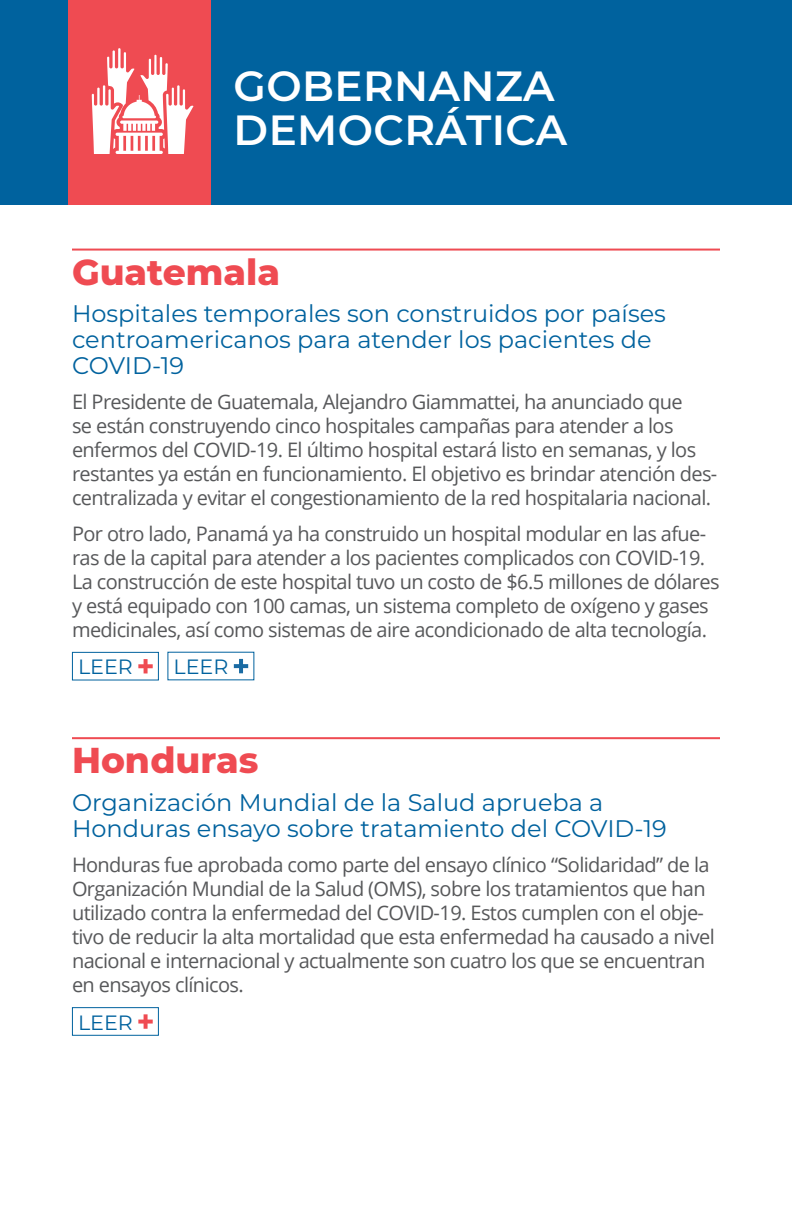
<style>
.page{position:relative;width:792px;height:1224px;background:#fff}
.page>*{position:absolute;margin:0;border:0;box-sizing:border-box;transform-origin:0 0}
.t1{font:600 42px/44px "Montserrat";letter-spacing:.01em;color:#fff}
.PAÍS{font:800 36px "Montserrat";color:#ef4b52}
.Títulos{font:24px/26px "Montserrat";color:#00629e}
.Títulos-2{font:20.6px "Montserrat";color:#00629e}
.COrridos{font:20px/24px "Open Sans";letter-spacing:-.03em;color:#57585a}
</style>
<div class="page">
<div style="left:0;top:0;width:792px;height:204px;background:#00629e"></div>
<div style="left:68px;top:0;width:143px;height:204px;background:#ef4b52"></div>
<hr style="left:72px;top:249px;width:648px;height:2px;background:#ef4b52">
<hr style="left:72px;top:737px;width:648px;height:2px;background:#ef4b52">
<svg style="left:138px;top:659px;width:15px;height:14px"></svg>
<div style="left:72px;top:652px;width:87px;height:28px;border:1px solid #00629e"></div>
<svg style="left:138px;top:1014px;width:15px;height:15px"></svg>
<div style="left:72px;top:1007px;width:87px;height:29px;border:1px solid #00629e"></div>
<svg style="left:92px;top:48px;width:102px;height:106px"></svg>
<svg style="left:234px;top:659px;width:14px;height:14px"></svg>
<p class="t1" style="left:234px;top:63px;width:335px">GOBERNANZA<br>DEMOCRÁTICA</p>
<p class="PAÍS" style="left:72px;top:245px;width:209px">Guatemala</p>
<p class="Títulos" style="left:72px;top:300px;width:595px">Hospitales temporales son construidos por países centroamericanos para atender los pacientes de<br>COVID-19</p>
<p class="COrridos" style="left:72px;top:389px;width:647px">El Presidente de Guatemala, Alejandro Giammattei, ha anunciado que<br>se están construyendo cinco hospitales campañas para atender a los enfermos del COVID-19. El último hospital estará listo en semanas, y los restantes ya están en funcionamiento. El objetivo es brindar atención des&shy;centralizada y evitar el congestionamiento de la red hospitalaria nacional.</p>
<p class="COrridos" style="left:72px;top:521px;width:649px">Por otro lado, Panamá ya ha construido un hospital modular en las afue&shy;ras de la capital para atender a los pacientes complicados con COVID-19.<br>La construcción de este hospital tuvo un costo de $6.5 millones de dólares y está equipado con 100 camas, un sistema completo de oxígeno y gases medicinales, así como sistemas de aire acondicionado de alta tecnología.</p>
<p class="Títulos-2" style="left:78px;top:653px;width:56px">LEER</p>
<p class="Títulos-2" style="left:174px;top:653px;width:56px">LEER</p>
<p class="PAÍS" style="left:72px;top:734px;width:188px">Honduras</p>
<p class="Títulos" style="left:72px;top:788px;width:596px">Organización Mundial de la Salud aprueba a<br>Honduras ensayo sobre tratamiento del COVID-19</p>
<p class="COrridos" style="left:72px;top:852px;width:644px">Honduras fue aprobada como parte del ensayo clínico “Solidaridad” de la Organización Mundial de la Salud (OMS), sobre los tratamientos que han utilizado contra la enfermedad del COVID-19. Estos cumplen con el obje&shy;tivo de reducir la alta mortalidad que esta enfermedad ha causado a nivel nacional e internacional y actualmente son cuatro los que se encuentran en ensayos clínicos.</p>
<p class="Títulos-2" style="left:78px;top:1008px;width:56px">LEER</p>
</div>
